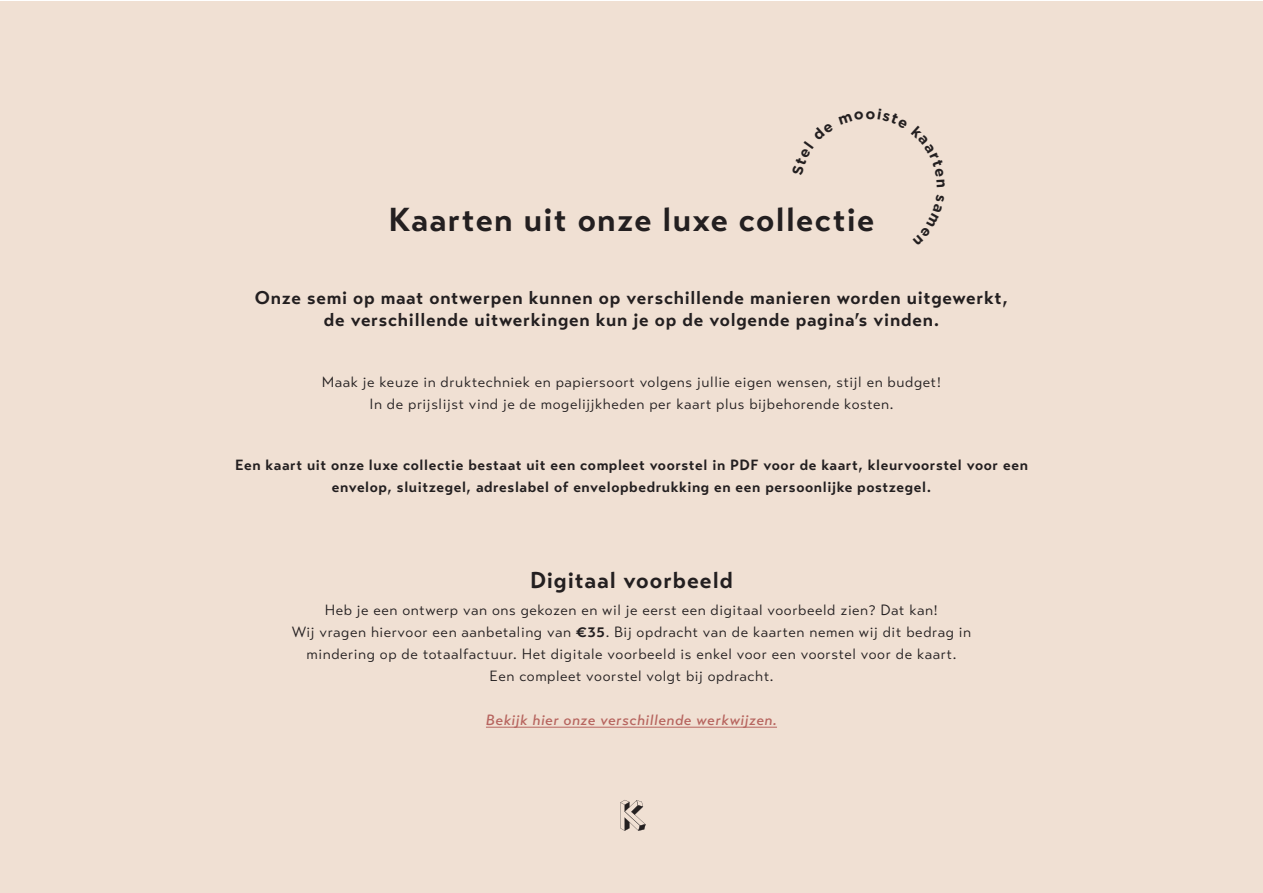
<style>
.page{position:relative;width:1263px;height:893px;background:#fff}
.page>*{position:absolute;margin:0;border:0;box-sizing:border-box;transform-origin:0 0}
.t1{font:700 33px "Transat Text";letter-spacing:.04em;color:#231f20}
.t2{font:700 22.8px "Transat Text";letter-spacing:.04em;color:#231f20}
.t3{font:700 18.3px/22px "Transat Text";letter-spacing:.04em;color:#231f20;text-align:center}
.t4{font:14.7px/22.2px "Transat Text Standard";letter-spacing:.04em;color:#231f20;text-align:center}
.t5{font:700 14.7px/22.2px "Transat Text";letter-spacing:.04em;color:#231f20;text-align:center}
.t6{font:italic 500 14.7px "Transat Text";letter-spacing:.04em;color:#b7655f}
.s1{font-family:"Transat Text";font-weight:700}
</style>
<div class="page">
<div style="left:0;top:1px;width:1263px;height:891px;background:#f0e0d3"></div>
<svg style="left:620px;top:800px;width:26px;height:31px"></svg>
<hr style="left:486px;top:727px;width:291px;height:1px;background:#b7655f">
<h1 class="t1" style="left:389px;top:199px;width:487px">Kaarten uit onze luxe collectie</h1>
<p class="t3" style="left:255px;top:287px;width:754px">Onze semi op maat ontwerpen kunnen op verschillende manieren worden uitgewerkt, de verschillende uitwerkingen kun je op de volgende pagina’s vinden.</p>
<p class="t4" style="left:322px;top:371px;width:621px">Maak je keuze in druktechniek en papiersoort volgens jullie eigen wensen, stijl en budget!<br>In de prijslijst vind je de mogelijjkheden per kaart plus bijbehorende kosten.</p>
<p class="t5" style="left:235px;top:454px;width:794px">Een kaart uit onze luxe collectie bestaat uit een compleet voorstel in PDF voor de kaart, kleurvoorstel voor een envelop, sluitzegel, adreslabel of envelopbedrukking en een persoonlijke postzegel.</p>
<h2 class="t2" style="left:530px;top:566px;width:204px">Digitaal voorbeeld</h2>
<p class="t4" style="left:292px;top:598px;width:681px">Heb je een ontwerp van ons gekozen en wil je eerst een digitaal voorbeeld zien? Dat kan!<br>Wij vragen hiervoor een aanbetaling van <span class="s1">€35</span>. Bij opdracht van de kaarten nemen wij dit bedrag in mindering op de totaalfactuur. Het digitale voorbeeld is enkel voor een voorstel voor de kaart.<br>Een compleet voorstel volgt bij opdracht.</p>
<p class="t6" style="left:486px;top:711px;width:293px">Bekijk hier onze verschillende werkwijzen.</p>
</div>
